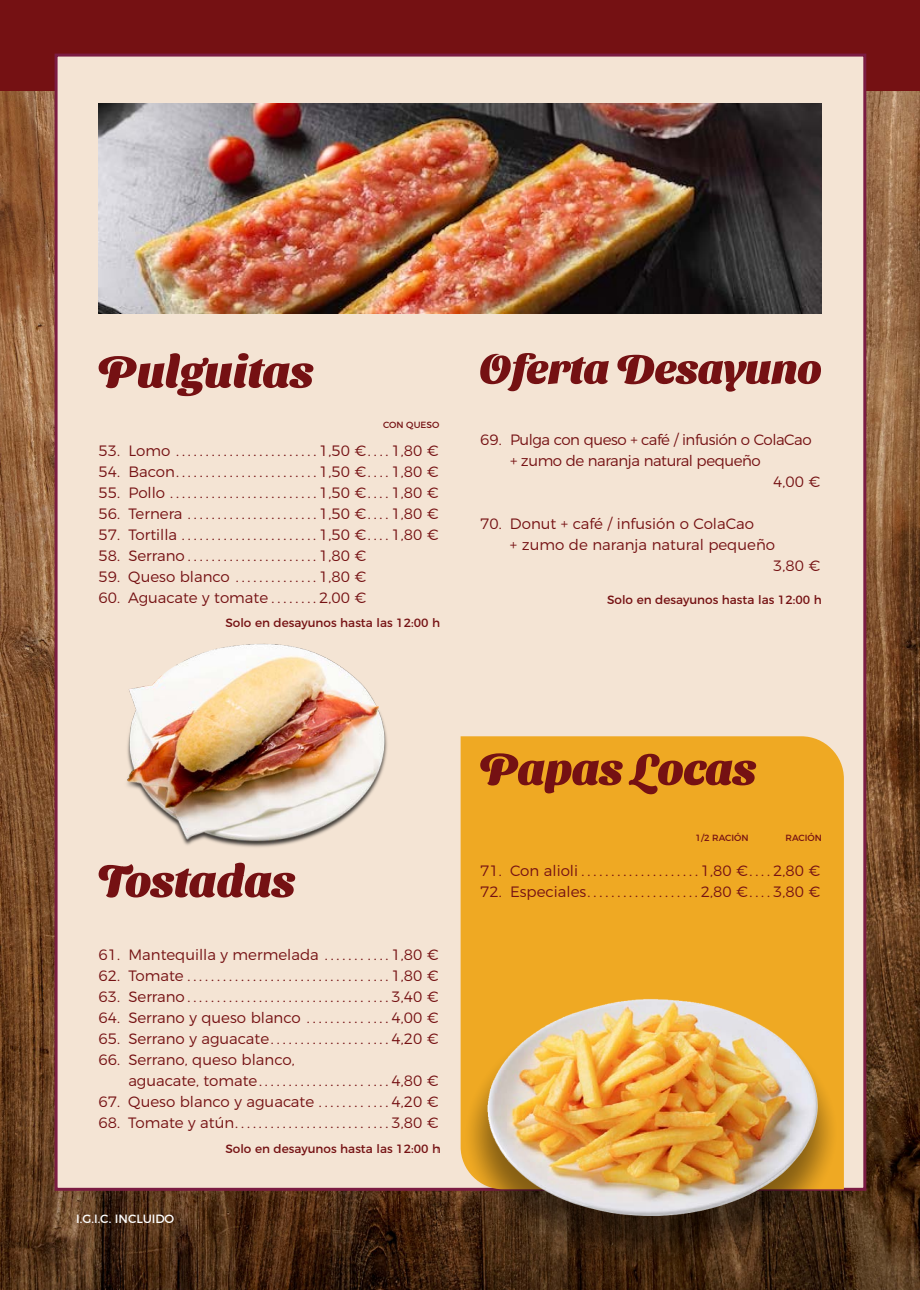
<style>
.page{position:relative;width:920px;height:1290px;background:#fff}
.page>*{position:absolute;margin:0;border:0;box-sizing:border-box;transform-origin:0 0}
.t1{font:300 15px/21px "Montserrat";color:#751113}
.t2{font:300 15px "Montserrat";letter-spacing:-.03em;color:#751113}
.t3{font:12px "Montserrat";color:#751113}
.t4{font:12px "Montserrat";color:#fff}
.t5{font:9px "Montserrat";color:#751113}
</style>
<div class="page">
<img style="left:0;top:91px;width:920px;height:1199px">
<div style="left:0;top:0;width:920px;height:91px;background:#751113"></div>
<div style="left:55px;top:54px;width:811px;height:1137px;background:#f4e4d4;border:3px solid #7b1c43"></div>
<div style="left:461px;top:736px;width:383px;height:230px;background:#efa923"></div>
<svg style="left:99px;top:863px;width:196px;height:34px"></svg>
<svg style="left:480px;top:353px;width:129px;height:38px"></svg>
<svg style="left:617px;top:355px;width:204px;height:37px"></svg>
<svg style="left:99px;top:353px;width:214px;height:43px"></svg>
<img style="left:127px;top:643px;width:260px;height:204px">
<svg style="left:480px;top:753px;width:143px;height:40px;background:#ba671b"></svg>
<svg style="left:629px;top:754px;width:127px;height:40px;background:#bc6a1c"></svg>
<div style="left:438px;top:966px;width:425px;height:324px;background:#151616;opacity:.49"></div>
<img style="left:478px;top:978px;width:347px;height:260px">
<img style="left:99px;top:103px;width:722px;height:210px">
<p class="t5" style="left:383px;top:419px;width:58px">CON QUESO</p>
<p class="t1" style="left:99px;top:440px;width:342px">53. Lomo ........................1,50 €....1,80 €</p>
<p class="t1" style="left:99px;top:461px;width:342px">54. Bacon........................1,50 €....1,80 €</p>
<p class="t1" style="left:99px;top:482px;width:342px">55. Pollo .........................1,50 €....1,80 €</p>
<p class="t1" style="left:99px;top:503px;width:342px">56. Ternera ......................1,50 €....1,80 €</p>
<p class="t1" style="left:99px;top:524px;width:342px">57. Tortilla .......................1,50 €....1,80 €</p>
<p class="t1" style="left:99px;top:545px;width:269px">58. Serrano......................1,80 €</p>
<p class="t1" style="left:99px;top:566px;width:269px">59. Queso blanco ..............1,80 €</p>
<p class="t1" style="left:99px;top:587px;width:269px">60. Aguacate y tomate . . . . . . . . 2,00 €</p>
<p class="t3" style="left:225px;top:616px;width:216px">Solo en desayunos hasta las 12:00 h</p>
<p class="t2" style="left:480px;top:431px;width:333px">69. Pulga con queso + café / infusión o ColaCao</p>
<p class="t2" style="left:510px;top:452px;width:252px">+ zumo de naranja natural pequeño</p>
<p class="t1" style="left:773px;top:471px;width:49px">4,00 €</p>
<p class="t1" style="left:480px;top:513px;width:275px">70. Donut + café / infusión o ColaCao</p>
<p class="t1" style="left:510px;top:534px;width:267px">+ zumo de naranja natural pequeño</p>
<p class="t1" style="left:773px;top:555px;width:49px">3,80 €</p>
<p class="t3" style="left:607px;top:593px;width:216px">Solo en desayunos hasta las 12:00 h</p>
<p class="t1" style="left:99px;top:944px;width:342px">61. Mantequilla y mermelada . . . . . . . . . . . 1,80 €</p>
<p class="t1" style="left:99px;top:965px;width:342px">62. Tomate..................................1,80 €</p>
<p class="t1" style="left:99px;top:986px;width:342px">63. Serrano..................................3,40 €</p>
<p class="t1" style="left:99px;top:1007px;width:342px">64. Serrano y queso blanco . . . . . . . . . . . . . . 4,00 €</p>
<p class="t1" style="left:99px;top:1028px;width:342px">65. Serrano y aguacate....................4,20 €</p>
<p class="t1" style="left:128px;top:1049px;width:312px;text-indent:-30px">66. Serrano, queso blanco,<br>aguacate, tomate......................4,80 €</p>
<p class="t1" style="left:99px;top:1091px;width:342px">67. Queso blanco y aguacate . . . . . . . . . . . . 4,20 €</p>
<p class="t1" style="left:99px;top:1112px;width:342px">68. Tomate y atún..........................3,80 €</p>
<p class="t4" style="left:76px;top:1211px;width:100px">I.G.I.C. INCLUIDO</p>
<p class="t3" style="left:225px;top:1141px;width:216px">Solo en desayunos hasta las 12:00 h</p>
<p class="t5" style="left:695px;top:832px;width:55px">1/2 RACIÓN</p>
<p class="t5" style="left:786px;top:832px;width:38px">RACIÓN</p>
<p class="t1" style="left:480px;top:860px;width:342px">71. Con alioli....................1,80 €....2,80 €</p>
<p class="t1" style="left:480px;top:881px;width:342px">72. Especiales...................2,80 €....3,80 €</p>
</div>
